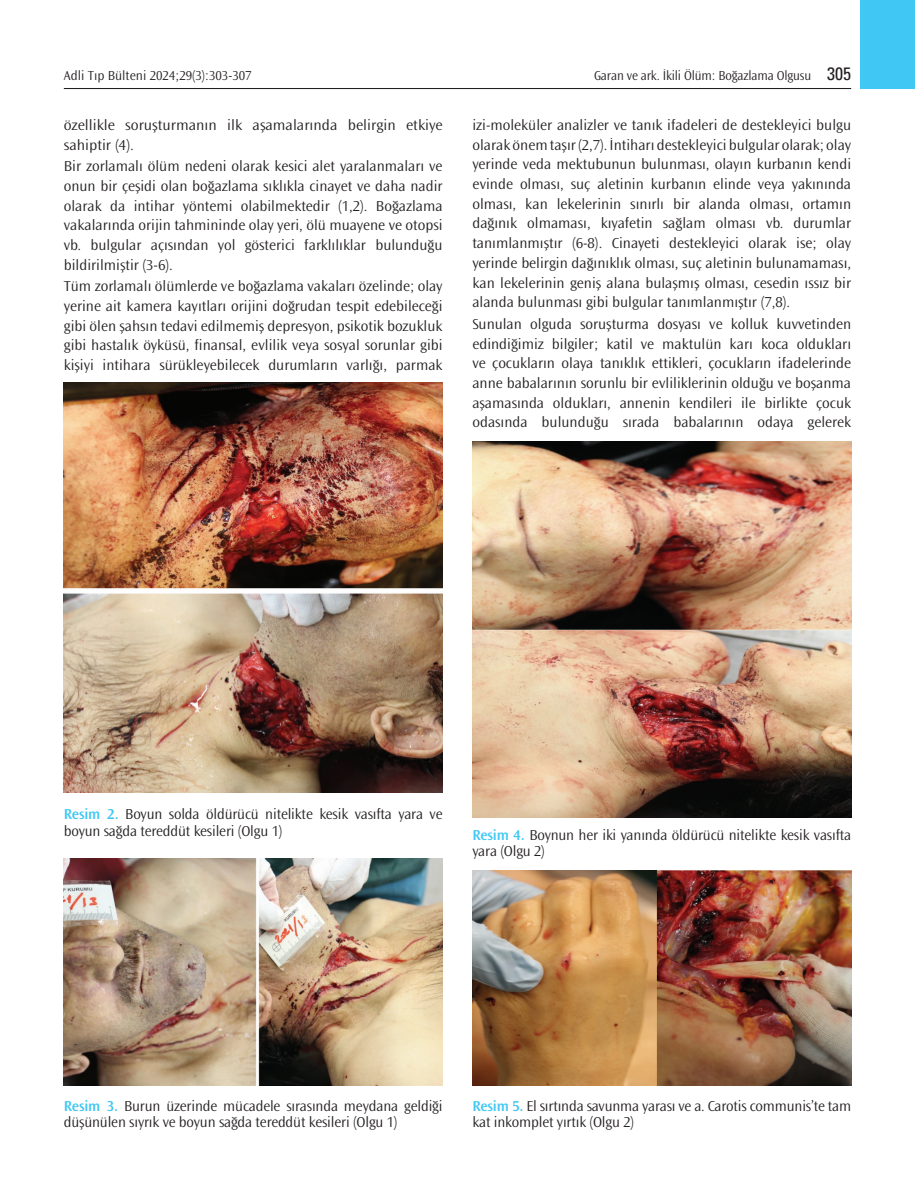
<style>
.page{position:relative;width:915px;height:1191px;background:#fff}
.page>*{position:absolute;margin:0;border:0;box-sizing:border-box;transform-origin:0 0}
.YAZI{font:300 15px/19.6px "Ocean Sans Std";color:#231f20;text-align:justify}
.RESİM-ALTI{font:300 15px/16.5px "Ocean Sans Std";letter-spacing:-.01em;color:#231f20}
.YAZI-2{font:300 15px/19.6px "Ocean Sans Std";color:#231f20;scale:1.05 1}
.t1{font:300 13.5px "Ocean Sans Std";letter-spacing:-.01em;color:#231f20;scale:.96 1}
.t2{font:300 13.5px "Ocean Sans Std";letter-spacing:-.01em;color:#231f20}
.s1{font-family:"Univers Condensed Tr";font-weight:400;font-size:18px}
.s2{font-weight:600;color:#40c7f4}
</style>
<div class="page">
<div style="left:859px;top:0;width:55px;height:89px;background:#40c7f4"></div>
<hr style="left:64px;top:88px;width:786px;height:1px;background:#231f20">
<img style="left:64px;top:383px;width:378px;height:410px">
<img style="left:64px;top:858px;width:378px;height:227px">
<img style="left:472px;top:441px;width:378px;height:377px">
<img style="left:472px;top:870px;width:378px;height:215px">
<p class="t2" style="left:64px;top:68px;width:189px">Adli Tıp Bülteni 2024;29(3):303-307</p>
<p class="t1" style="left:594px;top:68px;width:269px">Garan ve ark. İkili Ölüm: Boğazlama Olgusu <span class="s1">305</span></p>
<p class="YAZI-2" style="left:64px;top:115px;width:362px">özellikle soruşturmanın ilk aşamalarında belirgin etkiye sahiptir (4).</p>
<p class="YAZI" style="left:64px;top:157px;width:380px">Bir zorlamalı ölüm nedeni olarak kesici alet yaralanmaları ve onun bir çeşidi olan boğazlama sıklıkla cinayet ve daha nadir olarak da intihar yöntemi olabilmektedir (1,2). Boğazlama vakalarında orijin tahmininde olay yeri, ölü muayene ve otopsi vb. bulgular açısından yol gösterici farklılıklar bulunduğu bildirilmiştir (3-6).</p>
<p class="YAZI" style="left:64px;top:277px;width:380px">Tüm zorlamalı ölümlerde ve boğazlama vakaları özelinde; olay yerine ait kamera kayıtları orijini doğrudan tespit edebileceği gibi ölen şahsın tedavi edilmemiş depresyon, psikotik bozukluk gibi hastalık öyküsü, finansal, evlilik veya sosyal sorunlar gibi kişiyi intihara sürükleyebilecek durumların varlığı, parmak</p>
<p class="YAZI" style="left:472px;top:115px;width:380px">izi-moleküler analizler ve tanık ifadeleri de destekleyici bulgu olarak önem taşır (2,7). İntiharı destekleyici bulgular olarak; olay yerinde veda mektubunun bulunması, olayın kurbanın kendi evinde olması, suç aletinin kurbanın elinde veya yakınında olması, kan lekelerinin sınırlı bir alanda olması, ortamın dağınık olmaması, kıyafetin sağlam olması vb. durumlar tanımlanmıştır (6-8). Cinayeti destekleyici olarak ise; olay yerinde belirgin dağınıklık olması, suç aletinin bulunamaması, kan lekelerinin geniş alana bulaşmış olması, cesedin ıssız bir alanda bulunması gibi bulgular tanımlanmıştır (7,8).</p>
<p class="YAZI" style="left:472px;top:314px;width:380px">Sunulan olguda soruşturma dosyası ve kolluk kuvvetinden edindiğimiz bilgiler; katil ve maktulün karı koca oldukları ve çocukların olaya tanıklık ettikleri, çocukların ifadelerinde anne babalarının sorunlu bir evliliklerinin olduğu ve boşanma aşamasında oldukları, annenin kendileri ile birlikte çocuk odasında bulunduğu sırada babalarının odaya gelerek</p>
<p class="RESİM-ALTI" style="left:64px;top:806px;width:380px"><span class="s2">Resim 2.</span> Boyun solda öldürücü nitelikte kesik vasıfta yara ve boyun sağda tereddüt kesileri (Olgu 1)</p>
<p class="RESİM-ALTI" style="left:472px;top:826px;width:380px"><span class="s2">Resim 4.</span> Boynun her iki yanında öldürücü nitelikte kesik vasıfta yara (Olgu 2)</p>
<p class="RESİM-ALTI" style="left:64px;top:1097px;width:380px"><span class="s2">Resim 3.</span> Burun üzerinde mücadele sırasında meydana geldiği düşünülen sıyrık ve boyun sağda tereddüt kesileri (Olgu 1)</p>
<p class="RESİM-ALTI" style="left:472px;top:1097px;width:380px"><span class="s2">Resim 5.</span> El sırtında savunma yarası ve a. Carotis communis’te tam kat inkomplet yırtık (Olgu 2)</p>
</div>
